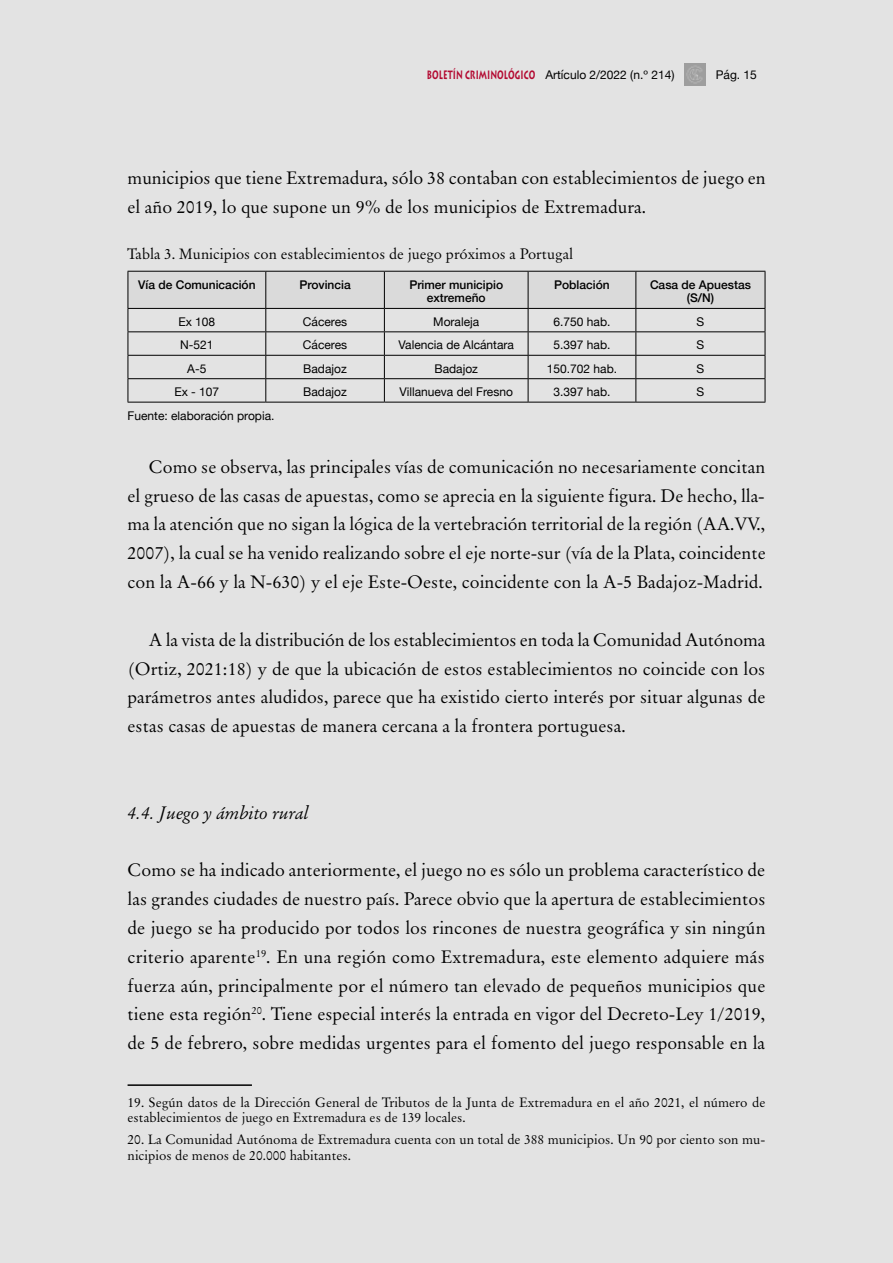
<style>
.page{position:relative;width:893px;height:1263px;background:#e3e3e3}
.page>*{position:absolute;margin:0;border:0;box-sizing:border-box;transform-origin:0 0}
.t1{font:18px/28.8px "Original Garamond BT";color:#000;text-align:justify}
.t2{font:italic 18px "Original Garamond BT";color:#000}
.t3{font:15px "Original Garamond BT";color:#000}
.t4{font:13.5px/15.8px "Original Garamond BT";color:#000}
.t5{font:12px "Helvetica Neue";color:#000}
.t6{font:500 12px/13.5px "Helvetica Neue";color:#000;text-align:center}
.s1{font-family:"Lithos";font-weight:700;color:#b30931}
</style>
<div class="page">
<img style="left:684px;top:64px;width:22px;height:21px">
<hr style="left:128px;top:402px;width:138px;height:1px;background:#000">
<hr style="left:266px;top:402px;width:118px;height:1px;background:#000">
<hr style="left:384px;top:402px;width:144px;height:1px;background:#000">
<hr style="left:528px;top:402px;width:108px;height:1px;background:#000">
<svg style="left:128px;top:271px;width:638px;height:131px"></svg>
<hr style="left:636px;top:402px;width:129px;height:1px;background:#000">
<hr style="left:128px;top:271px;width:138px;height:1px;background:#000">
<hr style="left:128px;top:272px;width:1px;height:36px;background:#000">
<hr style="left:128px;top:308px;width:138px;height:1px;background:#000">
<hr style="left:266px;top:271px;width:118px;height:1px;background:#000">
<hr style="left:265px;top:272px;width:1px;height:36px;background:#000">
<hr style="left:266px;top:308px;width:118px;height:1px;background:#000">
<hr style="left:384px;top:271px;width:144px;height:1px;background:#000">
<hr style="left:384px;top:272px;width:1px;height:36px;background:#000">
<hr style="left:384px;top:308px;width:144px;height:1px;background:#000">
<hr style="left:528px;top:271px;width:108px;height:1px;background:#000">
<hr style="left:528px;top:272px;width:1px;height:36px;background:#000">
<hr style="left:528px;top:308px;width:108px;height:1px;background:#000">
<hr style="left:636px;top:271px;width:129px;height:1px;background:#000">
<hr style="left:635px;top:272px;width:1px;height:36px;background:#000">
<hr style="left:765px;top:272px;width:1px;height:36px;background:#000">
<hr style="left:636px;top:308px;width:129px;height:1px;background:#000">
<hr style="left:128px;top:1084px;width:124px;height:2px;background:#000">
<p class="t5" style="left:427px;top:66px;width:249px"><span class="s1">BOLETÍN CRIMINOLÓGICO</span> Artículo 2/2022 (n.º 214)</p>
<p class="t5" style="left:716px;top:66px;width:43px">Pág. 15</p>
<p class="t1" style="left:128px;top:164px;width:640px">municipios que tiene Extremadura, sólo 38 contaban con establecimientos de juego en el año 2019, lo que supone un 9% de los municipios de Extremadura.</p>
<p class="t3" style="left:128px;top:244px;width:447px">Tabla 3. Municipios con establecimientos de juego próximos a Portugal</p>
<p class="t6" style="left:138px;top:277px;width:119px">Vía de Comunicación</p>
<p class="t6" style="left:299px;top:277px;width:53px">Provincia</p>
<p class="t6" style="left:409px;top:277px;width:95px">Primer municipio extremeño</p>
<p class="t6" style="left:554px;top:277px;width:57px">Población</p>
<p class="t6" style="left:650px;top:277px;width:102px">Casa de Apuestas (S/N)</p>
<p class="t5" style="left:178px;top:313px;width:38px">Ex 108</p>
<p class="t5" style="left:303px;top:313px;width:46px">Cáceres</p>
<p class="t5" style="left:433px;top:313px;width:47px">Moraleja</p>
<p class="t5" style="left:553px;top:313px;width:58px">6.750 hab.</p>
<p class="t5" style="left:697px;top:313px;width:9px">S</p>
<p class="t5" style="left:180px;top:336px;width:35px">N-521</p>
<p class="t5" style="left:303px;top:336px;width:46px">Cáceres</p>
<p class="t5" style="left:399px;top:336px;width:117px">Valencia de Alcántara</p>
<p class="t5" style="left:553px;top:336px;width:58px">5.397 hab.</p>
<p class="t5" style="left:697px;top:336px;width:9px">S</p>
<p class="t5" style="left:187px;top:360px;width:21px">A-5</p>
<p class="t5" style="left:303px;top:360px;width:45px">Badajoz</p>
<p class="t5" style="left:434px;top:360px;width:45px">Badajoz</p>
<p class="t5" style="left:547px;top:360px;width:72px">150.702 hab.</p>
<p class="t5" style="left:697px;top:360px;width:9px">S</p>
<p class="t5" style="left:174px;top:383px;width:46px">Ex - 107</p>
<p class="t5" style="left:303px;top:383px;width:45px">Badajoz</p>
<p class="t5" style="left:400px;top:383px;width:115px">Villanueva del Fresno</p>
<p class="t5" style="left:553px;top:383px;width:58px">3.397 hab.</p>
<p class="t5" style="left:697px;top:383px;width:9px">S</p>
<p class="t5" style="left:128px;top:407px;width:148px">Fuente: elaboración propia.</p>
<p class="t1" style="left:128px;top:452px;width:640px;text-indent:21px">Como se observa, las principales vías de comunicación no necesariamente concitan el grueso de las casas de apuestas, como se aprecia en la siguiente figura. De hecho, lla&shy;ma la atención que no sigan la lógica de la vertebración territorial de la región (AA.VV., 2007), la cual se ha venido realizando sobre el eje norte-sur (vía de la Plata, coincidente con la A-66 y la N-630) y el eje Este-Oeste, coincidente con la A-5 Badajoz-Madrid.</p>
<p class="t1" style="left:128px;top:625px;width:639px;text-indent:21px">A la vista de la distribución de los establecimientos en toda la Comunidad Autónoma (Ortiz, 2021:18) y de que la ubicación de estos establecimientos no coincide con los parámetros antes aludidos, parece que ha existido cierto interés por situar algunas de estas casas de apuestas de manera cercana a la frontera portuguesa.</p>
<p class="t2" style="left:128px;top:801px;width:183px">4.4. Juego y ámbito rural</p>
<p class="t1" style="left:128px;top:856px;width:639px">Como se ha indicado anteriormente, el juego no es sólo un problema característico de las grandes ciudades de nuestro país. Parece obvio que la apertura de establecimientos de juego se ha producido por todos los rincones de nuestra geográfica y sin ningún criterio aparente<sup>19</sup>. En una región como Extremadura, este elemento adquiere más fuerza aún, principalmente por el número tan elevado de pequeños municipios que tiene esta región<sup>20</sup>. Tiene especial interés la entrada en vigor del Decreto-Ley 1/2019, de 5 de febrero, sobre medidas urgentes para el fomento del juego responsable en la</p>
<p class="t4" style="left:128px;top:1094px;width:639px">19. Según datos de la Dirección General de Tributos de la Junta de Extremadura en el año 2021, el número de establecimientos de juego en Extremadura es de 139 locales.</p>
<p class="t4" style="left:128px;top:1132px;width:639px">20. La Comunidad Autónoma de Extremadura cuenta con un total de 388 municipios. Un 90 por ciento son mu&shy;nicipios de menos de 20.000 habitantes.</p>
</div>
